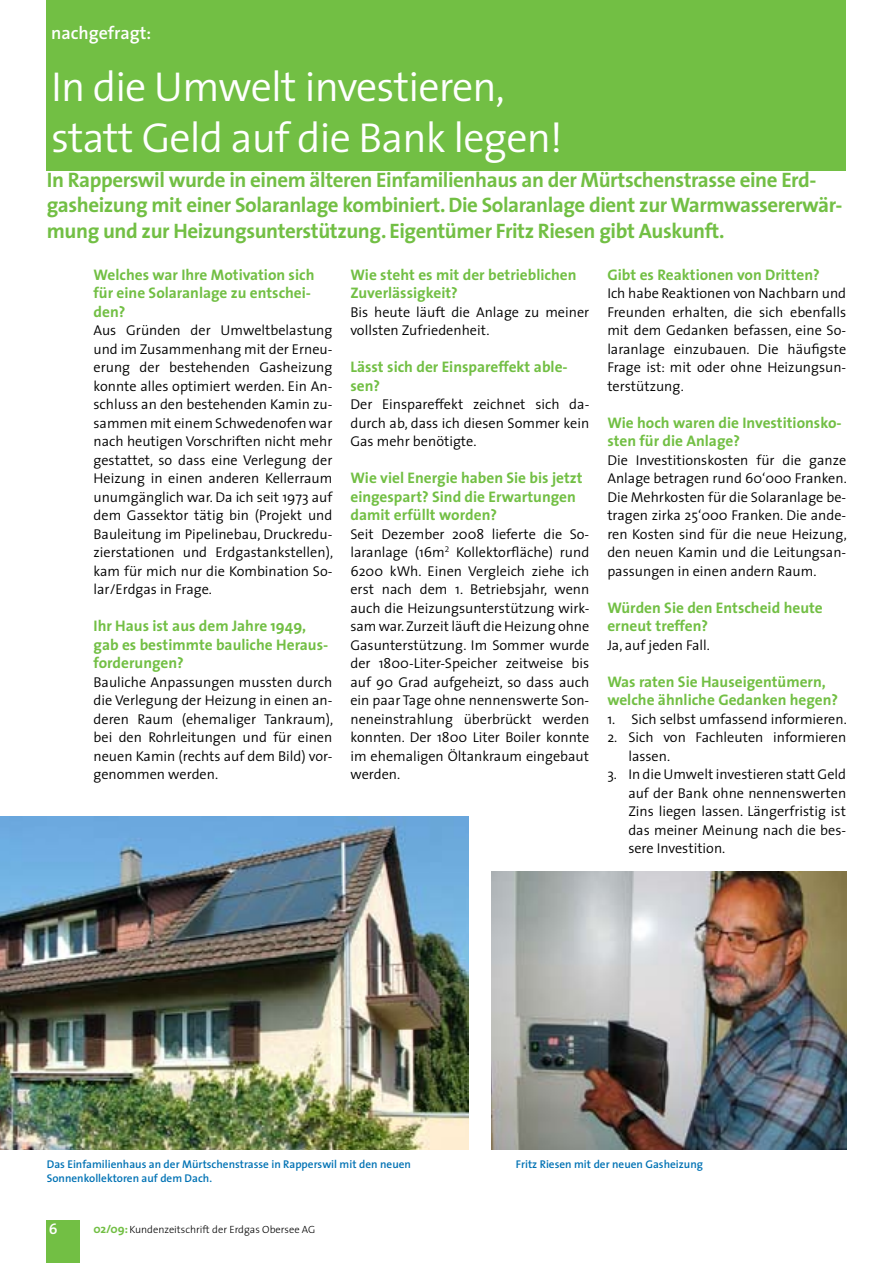
<style>
.page{position:relative;width:893px;height:1263px;background:#fff}
.page>*{position:absolute;margin:0;border:0;box-sizing:border-box;transform-origin:0 0}
.t1{font:300 42px/50.4px "The Sans";letter-spacing:-.02em;color:#fff}
.t2{font:700 21px/25.2px "The Sans";letter-spacing:-.02em;color:#72bf44}
.t3{font:600 18px "The Sans";color:#fff}
.t4{font:700 15.3px/18.5px "The Sans";color:#72bf44}
.t5{font:600 15px "The Sans";color:#fff}
.t6{font:300 14.25px/18.5px "The Sans";color:#000;text-align:justify}
.t7{font:600 11.25px "The Sans";color:#0072b4}
.t8{font:300 10.5px "The Sans";color:#000}
.s1{font-weight:700;font-size:12px;color:#72bf44}
</style>
<div class="page">
<img style="left:0;top:816px;width:468px;height:333px">
<img style="left:492px;top:871px;width:354px;height:278px">
<div style="left:47px;top:1220px;width:33px;height:43px;background:#72bf44"></div>
<div style="left:47px;top:0;width:799px;height:170px;background:#72bf44"></div>
<p class="t3" style="left:51px;top:17px;width:102px">nachgefragt:</p>
<h1 class="t1" style="left:51px;top:60px;width:513px">In die Umwelt investieren, statt Geld auf die Bank legen!</h1>
<p class="t2" style="left:47px;top:167px;width:797px">In Rapperswil wurde in einem älteren Einfamilienhaus an der Mürtschenstrasse eine Erd&shy;gasheizung mit einer Solaranlage kombiniert. Die Solaranlage dient zur Warmwassererwär&shy;mung und zur Heizungsunterstützung. Eigentümer Fritz Riesen gibt Auskunft.</p>
<p class="t4" style="left:94px;top:265px;width:222px">Welches war Ihre Motivation sich für eine Solaranlage zu entschei&shy;den?</p>
<p class="t6" style="left:94px;top:321px;width:241px">Aus Gründen der Umweltbelastung und im Zusammenhang mit der Erneu&shy;erung der bestehenden Gasheizung konnte alles optimiert werden. Ein An&shy;schluss an den bestehenden Kamin zu&shy;sammen mit einem Schwedenofen war nach heutigen Vorschriften nicht mehr gestattet, so dass eine Verlegung der Heizung in einen anderen Kellerraum unumgänglich war. Da ich seit 1973 auf dem Gassektor tätig bin (Projekt und Bauleitung im Pipelinebau, Druckredu&shy;zierstationen und Erdgastankstellen), kam für mich nur die Kombination So&shy;lar/Erdgas in Frage.</p>
<p class="t4" style="left:94px;top:616px;width:236px">Ihr Haus ist aus dem Jahre 1949, gab es bestimmte bauliche Heraus&shy;forderungen?</p>
<p class="t6" style="left:94px;top:672px;width:241px">Bauliche Anpassungen mussten durch die Verlegung der Heizung in einen an&shy;deren Raum (ehemaliger Tankraum), bei den Rohrleitungen und für einen neuen Kamin (rechts auf dem Bild) vor&shy;genommen werden.</p>
<p class="t4" style="left:350px;top:265px;width:228px">Wie steht es mit der betrieblichen<br>Zuverlässigkeit?</p>
<p class="t6" style="left:350px;top:302px;width:240px">Bis heute läuft die Anlage zu meiner vollsten Zufriedenheit.</p>
<p class="t4" style="left:350px;top:357px;width:219px">Lässt sich der Einspareffekt able&shy;sen?</p>
<p class="t6" style="left:350px;top:395px;width:240px">Der Einspareffekt zeichnet sich da&shy;durch ab, dass ich diesen Sommer kein Gas mehr benötigte.</p>
<p class="t4" style="left:350px;top:468px;width:234px">Wie viel Energie haben Sie bis jetzt eingespart? Sind die Erwartungen damit erfüllt worden?</p>
<p class="t6" style="left:350px;top:524px;width:240px">Seit Dezember 2008 lieferte die So&shy;laranlage (16m<sup>2</sup> Kollektorfläche) rund 6200 kWh. Einen Vergleich ziehe ich erst nach dem 1. Betriebsjahr, wenn auch die Heizungsunterstützung wirk&shy;sam war. Zurzeit läuft die Heizung ohne Gasunterstützung. Im Sommer wurde der 1800-Liter-Speicher zeitweise bis auf 90 Grad aufgeheizt, so dass auch ein paar Tage ohne nennenswerte Son&shy;neneinstrahlung überbrückt werden konnten. Der 1800 Liter Boiler konnte im ehemaligen Öltankraum eingebaut werden.</p>
<p class="t4" style="left:607px;top:265px;width:214px">Gibt es Reaktionen von Dritten?</p>
<p class="t6" style="left:607px;top:284px;width:240px">Ich habe Reaktionen von Nachbarn und Freunden erhalten, die sich ebenfalls mit dem Gedanken befassen, eine So&shy;laranlage einzubauen. Die häufigste Frage ist: mit oder ohne Heizungsun&shy;terstützung.</p>
<p class="t4" style="left:607px;top:413px;width:236px">Wie hoch waren die Investitionsko&shy;sten für die Anlage?</p>
<p class="t6" style="left:607px;top:450px;width:241px">Die Investitionskosten für die ganze Anlage betragen rund 60‘000 Franken.<br>Die Mehrkosten für die Solaranlage be&shy;tragen zirka 25‘000 Franken. Die ande&shy;ren Kosten sind für die neue Heizung, den neuen Kamin und die Leitungsan&shy;passungen in einen andern Raum.</p>
<p class="t4" style="left:607px;top:598px;width:217px">Würden Sie den Entscheid heute erneut treffen?</p>
<p class="t6" style="left:607px;top:635px;width:104px">Ja, auf jeden Fall.</p>
<p class="t4" style="left:607px;top:672px;width:232px">Was raten Sie Hauseigentümern, welche ähnliche Gedanken hegen?</p>
<p class="t6" style="left:607px;top:709px;width:241px">1. Sich selbst umfassend informieren.</p>
<p class="t6" style="left:628px;top:727px;width:219px;text-indent:-21px">2. Sich von Fachleuten informieren lassen.</p>
<p class="t6" style="left:628px;top:764px;width:219px;text-indent:-21px">3. In die Umwelt investieren statt Geld auf der Bank ohne nennenswerten Zins liegen lassen. Längerfristig ist das meiner Meinung nach die bes&shy;sere Investition.</p>
<p class="t7" style="left:47px;top:1154px;width:366px">Das Einfamilienhaus an der Mürtschenstrasse in Rapperswil mit den neuen</p>
<p class="t7" style="left:516px;top:1154px;width:189px">Fritz Riesen mit der neuen Gasheizung</p>
<p class="t7" style="left:47px;top:1168px;width:167px">Sonnenkollektoren auf dem Dach.</p>
<p class="t5" style="left:49px;top:1216px;width:10px">6</p>
<p class="t8" style="left:94px;top:1221px;width:223px"><span class="s1">02/09:</span> Kundenzeitschrift der Erdgas Obersee AG</p>
</div>
